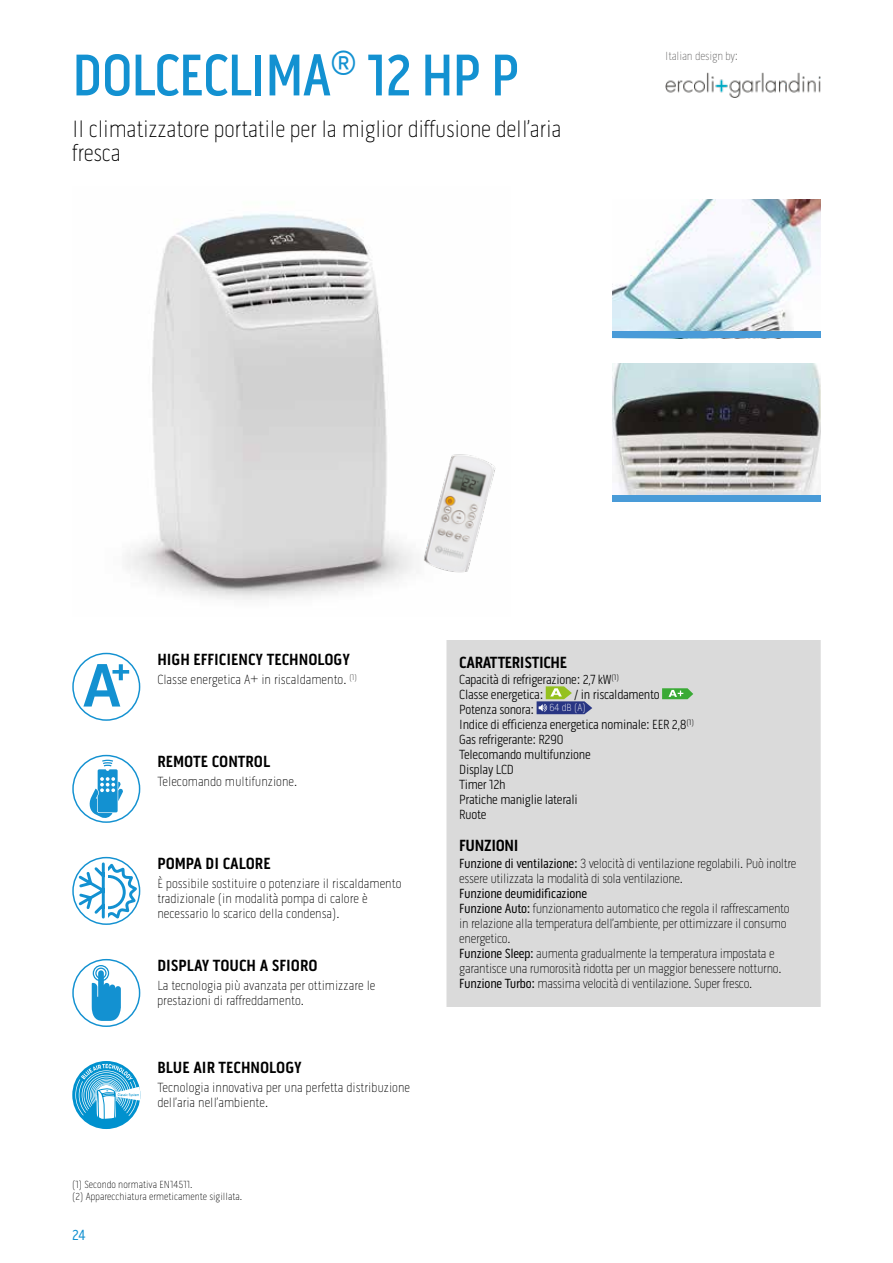
<style>
.page{position:relative;width:893px;height:1263px;background:#fff}
.page>*{position:absolute;margin:0;border:0;box-sizing:border-box;transform-origin:0 0}
.t1{font:500 60px "Pill Gothic 300 mg";letter-spacing:-.02em;color:#1391d1;scale:.95 1}
.t2{font:100 24px/24px "Pill Gothic 300 mg";letter-spacing:-.01em;color:#000}
.t3{font:700 16.5px "Pill Gothic 300 mg";color:#000}
.t4{font:700 16.5px "Pill Gothic 300 mg";letter-spacing:-.02em;color:#000}
.t5{font:15px "Pill Gothic 300 mg";color:#1391d1}
.t6{font:100 13.5px/15px "Pill Gothic 300 mg";letter-spacing:-.02em;color:#000}
.t7{font:100 13.5px/15px "Pill Gothic 300 mg";color:#000}
.t8{font:300 13.5px/15px "Pill Gothic 300 mg";letter-spacing:-.02em;color:#000}
.t9{font:100 12px "Pill Gothic 300 mg";letter-spacing:-.01em;color:#646363}
.t10{font:100 10.5px/12px "Pill Gothic 300 mg";color:#000}
.s1{font-weight:400}
</style>
<div class="page">
<img style="left:665px;top:72px;width:156px;height:26px">
<img style="left:126px;top:214px;width:281px;height:386px">
<img style="left:612px;top:199px;width:209px;height:132px">
<div style="left:612px;top:331px;width:209px;height:7px;background:#499bd8"></div>
<img style="left:612px;top:363px;width:209px;height:133px">
<div style="left:612px;top:496px;width:209px;height:6px;background:#499bd8"></div>
<div style="left:72px;top:653px;width:68px;height:68px;border:1px solid #1391d1;border-radius:50%"></div>
<svg style="left:83px;top:664px;width:46px;height:42px"></svg>
<div style="left:72px;top:755px;width:68px;height:68px;border:1px solid #1391d1;border-radius:50%"></div>
<svg style="left:90px;top:760px;width:33px;height:58px"></svg>
<div style="left:72px;top:857px;width:68px;height:68px;border:1px solid #1391d1;border-radius:50%"></div>
<svg style="left:76px;top:861px;width:60px;height:60px"></svg>
<div style="left:72px;top:959px;width:68px;height:68px;border:1px solid #1391d1;border-radius:50%"></div>
<svg style="left:92px;top:965px;width:29px;height:56px"></svg>
<div style="left:72px;top:1061px;width:68px;height:68px;background:#0091ce;border-radius:50%"></div>
<svg style="left:75px;top:1064px;width:65px;height:56px"></svg>
<div style="left:446px;top:640px;width:375px;height:367px;background:#dadada"></div>
<svg style="left:662px;top:688px;width:31px;height:11px"></svg>
<svg style="left:537px;top:686px;width:55px;height:28px;background:#89959b"></svg>
<img style="left:407px;top:454px;width:89px;height:120px">
<h1 class="t1" style="left:72px;top:40px;width:472px">DOLCECLIMA<sup>®</sup> 12 HP P</h1>
<h2 class="t2" style="left:72px;top:117px;width:491px">Il climatizzatore portatile per la miglior diffusione dell’aria fresca</h2>
<p class="t9" style="left:665px;top:49px;width:74px">Italian design by:</p>
<p class="t3" style="left:157px;top:650px;width:194px">HIGH EFFICIENCY TECHNOLOGY</p>
<p class="t7" style="left:157px;top:672px;width:201px">Classe energetica A+ in riscaldamento. <sup>(1)</sup></p>
<p class="t3" style="left:157px;top:752px;width:114px">REMOTE CONTROL</p>
<p class="t7" style="left:157px;top:774px;width:141px">Telecomando multifunzione.</p>
<p class="t3" style="left:157px;top:854px;width:115px">POMPA DI CALORE</p>
<p class="t7" style="left:157px;top:876px;width:246px">È possibile sostituire o potenziare il riscaldamento tradizionale (in modalità pompa di calore è necessario lo scarico della condensa).</p>
<p class="t3" style="left:157px;top:956px;width:162px">DISPLAY TOUCH A SFIORO</p>
<p class="t7" style="left:157px;top:978px;width:220px">La tecnologia più avanzata per ottimizzare le prestazioni di raffreddamento.</p>
<p class="t3" style="left:157px;top:1058px;width:146px">BLUE AIR TECHNOLOGY</p>
<p class="t7" style="left:157px;top:1080px;width:254px">Tecnologia innovativa per una perfetta distribuzione dell’aria nell’ambiente.</p>
<p class="t10" style="left:72px;top:1178px;width:171px">(1) Secondo normativa EN14511.<br>(2) Apparecchiatura ermeticamente sigillata.</p>
<p class="t5" style="left:72px;top:1226px;width:15px">24</p>
<p class="t4" style="left:459px;top:652px;width:109px">CARATTERISTICHE</p>
<p class="t8" style="left:459px;top:672px;width:161px">Capacità di refrigerazione: 2,7 kW<sup>(1)<br></sup>Classe energetica:</p>
<p class="t8" style="left:459px;top:687px;width:236px;text-indent:115px">/ in riscaldamento<br>Potenza sonora: <sup>64</sup> <sup>dB</sup> <sup>(A)<br></sup>Indice di efficienza energetica nominale: EER 2,8<sup>(1)<br></sup>Gas refrigerante: R290<br>Telecomando multifunzione<br>Display LCD<br>Timer 12h<br>Pratiche maniglie laterali<br>Ruote</p>
<p class="t4" style="left:459px;top:836px;width:61px">FUNZIONI</p>
<p class="t6" style="left:459px;top:856px;width:339px"><span class="s1">Funzione di ventilazione:</span> 3 velocità di ventilazione regolabili. Può inoltre essere utilizzata la modalità di sola ventilazione.</p>
<p class="t6" style="left:459px;top:886px;width:332px"><span class="s1">Funzione deumidificazione<br>Funzione Auto:</span> funzionamento automatico che regola il raffrescamento in relazione alla temperatura dell’ambiente, per ottimizzare il consumo energetico.<br><span class="s1">Funzione Sleep:</span> aumenta gradualmente la temperatura impostata e garantisce una rumorosità ridotta per un maggior benessere notturno.<br><span class="s1">Funzione Turbo:</span> massima velocità di ventilazione. Super fresco.</p>
</div>
